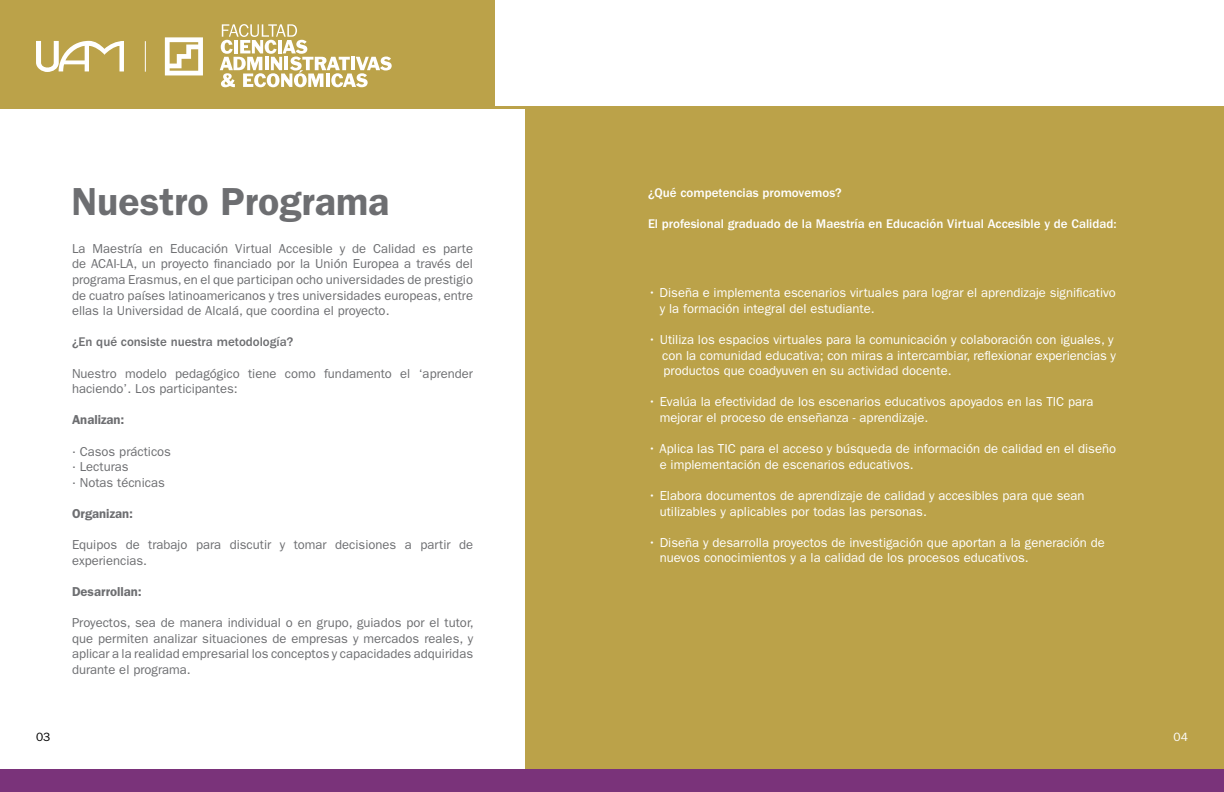
<style>
.page{position:relative;width:1224px;height:792px;background:#fff}
.page>*{position:absolute;margin:0;border:0;box-sizing:border-box;transform-origin:0 0}
.t1{font:600 39.3px "ITC Franklin Gothic Std";color:#6d6e71}
.t2{font:13px/15.6px "ITC Franklin Gothic Std";color:#fff}
.t3{font:13px/15.6px "ITC Franklin Gothic Std";color:#6d6e71}
.t4{font:500 13px "ITC Franklin Gothic Std";color:#fff}
.t5{font:500 13px "ITC Franklin Gothic Std";color:#6d6e71}
.t6{font:600 13px "ITC Franklin Gothic Std";color:#6d6e71}
.t7{font:12px "ITC Franklin Gothic Std";color:#000}
.t8{font:12px "ITC Franklin Gothic Std";color:#fff}
</style>
<div class="page">
<div style="left:526px;top:108px;width:698px;height:673px;background:#bba249"></div>
<div style="left:0;top:0;width:494px;height:106px;background:#bba249"></div>
<hr style="left:0;top:106px;width:1224px;height:2px;background:#bba249">
<div style="left:0;top:769px;width:1224px;height:23px;background:#7a337a"></div>
<svg style="left:165px;top:37px;width:38px;height:38px"></svg>
<svg style="left:220px;top:24px;width:172px;height:63px"></svg>
<svg style="left:36px;top:41px;width:88px;height:31px"></svg>
<hr style="left:145px;top:41px;width:1px;height:31px;background:#fff">
<h1 class="t1" style="left:71px;top:178px;width:320px">Nuestro Programa</h1>
<p class="t3" style="left:72px;top:241px;width:403px;text-align:justify">La Maestría en Educación Virtual Accesible y de Calidad es parte de ACAI-LA, un proyecto financiado por la Unión Europea a través del programa Erasmus, en el que participan ocho universidades de prestigio de cuatro países latinoamericanos y tres universidades europeas, entre ellas la Universidad de Alcalá, que coordina el proyecto.</p>
<p class="t5" style="left:72px;top:335px;width:223px">¿En qué consiste nuestra metodología?</p>
<p class="t3" style="left:72px;top:366px;width:403px">Nuestro modelo pedagógico tiene como fundamento el ‘aprender haciendo’. Los participantes:</p>
<p class="t6" style="left:72px;top:412px;width:54px">Analizan:</p>
<p class="t3" style="left:72px;top:444px;width:101px">· Casos prácticos · Lecturas<br>· Notas técnicas</p>
<p class="t6" style="left:72px;top:506px;width:63px">Organizan:</p>
<p class="t3" style="left:72px;top:537px;width:403px">Equipos de trabajo para discutir y tomar decisiones a partir de experiencias.</p>
<p class="t6" style="left:72px;top:584px;width:71px">Desarrollan:</p>
<p class="t3" style="left:72px;top:615px;width:403px;text-align:justify">Proyectos, sea de manera individual o en grupo, guiados por el tutor, que permiten analizar situaciones de empresas y mercados reales, y aplicar a la realidad empresarial los conceptos y capacidades adquiridas durante el programa.</p>
<p class="t4" style="left:648px;top:185px;width:195px">¿Qué competencias promovemos?</p>
<p class="t4" style="left:648px;top:216px;width:470px">El profesional graduado de la Maestría en Educación Virtual Accesible y de Calidad:</p>
<p class="t2" style="left:660px;top:285px;width:458px;text-indent:-12px">• Diseña e implementa escenarios virtuales para lograr el aprendizaje significativo y la formación integral del estudiante.</p>
<p class="t2" style="left:662px;top:332px;width:455px;text-indent:-14px">• Utiliza los espacios virtuales para la comunicación y colaboración con iguales, y con la comunidad educativa; con miras a intercambiar, reflexionar experiencias y productos que coadyuven en su actividad docente.</p>
<p class="t2" style="left:660px;top:394px;width:435px;text-indent:-12px">• Evalúa la efectividad de los escenarios educativos apoyados en las TIC para mejorar el proceso de enseñanza - aprendizaje.</p>
<p class="t2" style="left:660px;top:441px;width:458px;text-indent:-12px">• Aplica las TIC para el acceso y búsqueda de información de calidad en el diseño e implementación de escenarios educativos.</p>
<p class="t2" style="left:660px;top:488px;width:426px;text-indent:-12px">• Elabora documentos de aprendizaje de calidad y accesibles para que sean utilizables y aplicables por todas las personas.</p>
<p class="t2" style="left:660px;top:535px;width:447px;text-indent:-12px">• Diseña y desarrolla proyectos de investigación que aportan a la generación de nuevos conocimientos y a la calidad de los procesos educativos.</p>
<p class="t7" style="left:36px;top:730px;width:16px">03</p>
<p class="t8" style="left:1174px;top:730px;width:16px">04</p>
</div>
